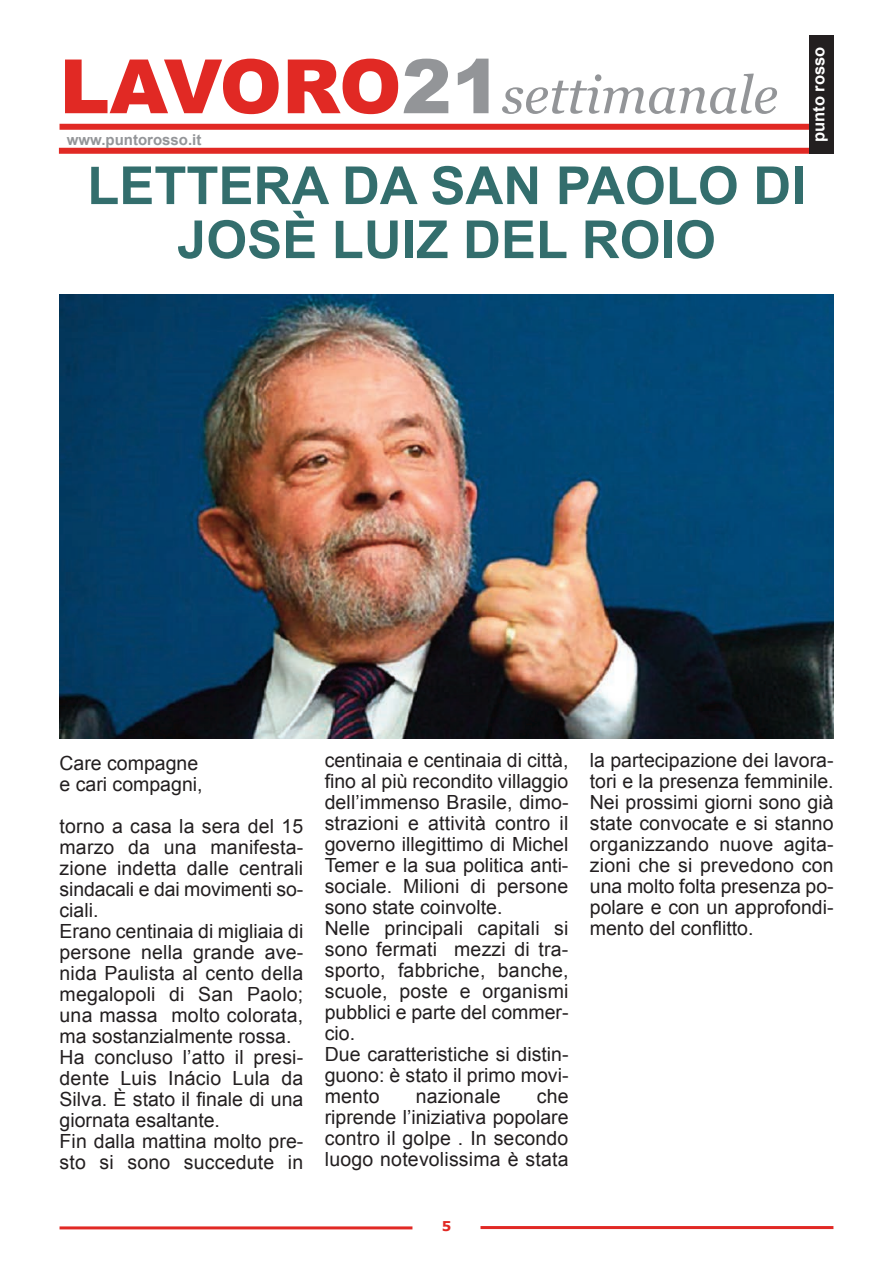
<style>
.page{position:relative;width:893px;height:1263px;background:#fff}
.page>*{position:absolute;margin:0;border:0;box-sizing:border-box;transform-origin:0 0}
.t1{font:700 52.5px/54px "Arial";color:#336e6d;text-align:center}
.t2{font:italic 52.5px "Georgia";color:#939598}
.t3{font:19.5px/21px "Arial";color:#231f20}
.t4{font:700 16.5px "Arial";color:#fff}
.t5{font:700 15px "Arial";color:#939598}
.t6{font:700 13.5px "Verdana";color:#e12924}
.s1{font-family:"Arial";font-weight:900;font-style:normal;font-size:75px;color:#e12924}
.s2{font-family:"Arial";font-weight:900;font-style:normal;font-size:75px}
</style>
<div class="page">
<hr style="left:60px;top:1226px;width:352px;height:3px;background:#e12924">
<hr style="left:480px;top:1226px;width:353px;height:3px;background:#e12924">
<div style="left:60px;top:124px;width:771px;height:6px;background:#e12924"></div>
<div style="left:59px;top:148px;width:774px;height:6px;background:#e12924"></div>
<div style="left:809px;top:35px;width:24px;height:119px;background:#231f20"></div>
<img style="left:60px;top:294px;width:773px;height:445px">
<h1 class="t2" style="left:60px;top:65px;width:720px"><span class="s1">LAVORO</span><span class="s2">21</span>settimanale</h1>
<p class="t5" style="left:67px;top:131px;width:136px">WWW.PUNTOROSSO.IT</p>
<h1 class="t1" style="left:87px;top:159px;width:720px">LETTERA DA SAN PAOLO DI<br>JOSÈ LUIZ DEL ROIO</h1>
<p class="t4" style="left:809px;top:142px;width:97px;rotate:-90deg">PUNTO ROSSO</p>
<p class="t3" style="left:60px;top:752px;width:145px">care compagne e cari compagni,</p>
<p class="t3" style="left:60px;top:815px;width:245px">torno a casa la sera del 15 marzo da una manifesta&shy;zione indetta dalle centrali sindacali e dai movimenti so&shy;ciali.<br>erano centinaia di migliaia di persone nella grande ave&shy;nida paulista al cento della megalopoli di san paolo; una massa molto colorata, ma sostanzialmente rossa. ha concluso l’atto il presi&shy;dente Luis Inácio Lula da silva. è stato il finale di una giornata esaltante.<br>fin dalla mattina molto pre&shy;sto si sono succedute in</p>
<p class="t3" style="left:325px;top:750px;width:245px">centinaia e centinaia di città, fino al più recondito villaggio dell’immenso brasile, dimo&shy;strazioni e attività contro il governo illegittimo di michel temer e la sua politica anti&shy;sociale. milioni di persone sono state coinvolte.<br>nelle principali capitali si sono fermati mezzi di tra&shy;sporto, fabbriche, banche, scuole, poste e organismi pubblici e parte del commer&shy;cio.<br>due caratteristiche si distin&shy;guono: è stato il primo movi&shy;mento</p>
<p class="t3" style="left:325px;top:1086px;width:245px;text-align:justify;text-indent:212px">che riprende l’iniziativa popolare contro il golpe . In secondo luogo notevolissima è stata</p>
<p class="t3" style="left:416px;top:1086px;width:87px">nazionale</p>
<p class="t6" style="left:442px;top:1217px;width:11px">5</p>
<p class="t3" style="left:590px;top:750px;width:245px;text-align:justify">la partecipazione dei lavora&shy;tori e la presenza femminile. nei prossimi giorni sono già state convocate e si stanno organizzando nuove agita&shy;zioni che si prevedono con una molto folta presenza po&shy;polare e con un approfondi&shy;mento del conflitto.</p>
</div>
